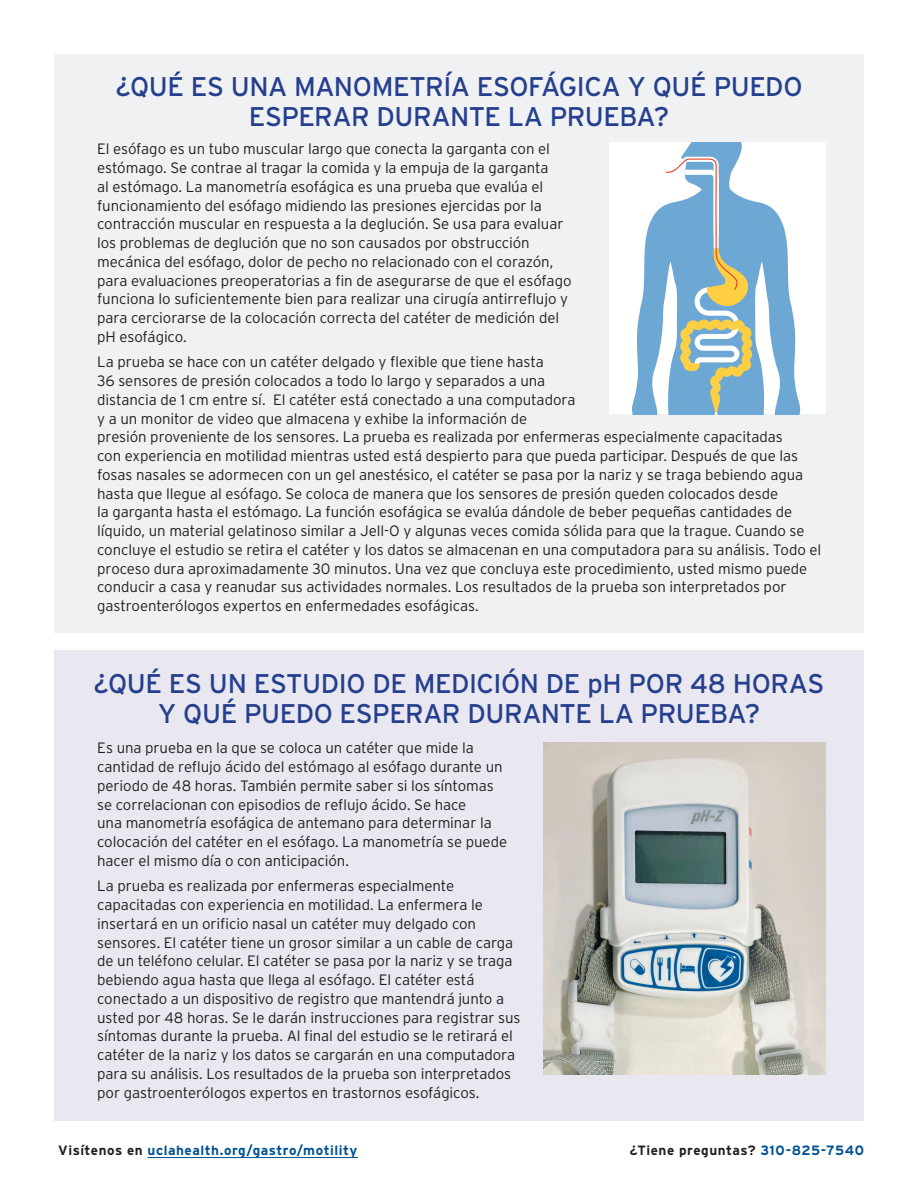
<style>
.page{position:relative;width:918px;height:1188px;background:#fff}
.page>*{position:absolute;margin:0;border:0;box-sizing:border-box;transform-origin:0 0}
.TITLE_SUB_BLACK_CAPS{font:27px/30px "Interstate";letter-spacing:-.015em;color:#253f8e;text-align:center}
.TEXT_1{font:300 15px/18.8px "Interstate";letter-spacing:-.005em;color:#231f20}
.YELLOW_SUB_TITLE{font:700 13.5px "Interstate";letter-spacing:.035em;color:#005294}
.YELLOW_SUB_TITLE-2{font:700 13.5px "Interstate";letter-spacing:.035em;color:#231f20}
.s1{color:#231f20}
.s2{color:#005294}
</style>
<div class="page">
<hr style="left:148px;top:1157px;width:210px;height:1px;background:#005294">
<div style="left:54px;top:650px;width:810px;height:470px;background:#e9e8f0"></div>
<img style="left:543px;top:742px;width:283px;height:333px">
<div style="left:54px;top:54px;width:810px;height:579px;background:#f0f1f2"></div>
<div style="left:609px;top:143px;width:216px;height:271px;background:#fff"></div>
<svg style="left:632px;top:143px;width:168px;height:271px"></svg>
<p class="TITLE_SUB_BLACK_CAPS" style="left:116px;top:71px;width:688px">¿QUÉ ES UNA MANOMETRÍA ESOFÁGICA Y QUÉ PUEDO<br>ESPERAR DURANTE LA PRUEBA?</p>
<p class="TEXT_1" style="left:97px;top:140px;width:476px">El esófago es un tubo muscular largo que conecta la garganta con el estómago. Se contrae al tragar la comida y la empuja de la garganta<br>al estómago. La manometría esofágica es una prueba que evalúa el funcionamiento del esófago midiendo las presiones ejercidas por la contracción muscular en respuesta a la deglución. Se usa para evaluar los problemas de deglución que no son causados por obstrucción mecánica del esófago, dolor de pecho no relacionado con el corazón, para evaluaciones preoperatorias a fin de asegurarse de que el esófago funciona lo suficientemente bien para realizar una cirugía antirreflujo y para cerciorarse de la colocación correcta del catéter de medición del pH esofágico.</p>
<p class="TEXT_1" style="left:97px;top:353px;width:726px">La prueba se hace con un catéter delgado y flexible que tiene hasta<br>36 sensores de presión colocados a todo lo largo y separados a una<br>distancia de 1 cm entre sí. El catéter está conectado a una computadora<br>y a un monitor de video que almacena y exhibe la información de<br>presión proveniente de los sensores. La prueba es realizada por enfermeras especialmente capacitadas<br>con experiencia en motilidad mientras usted está despierto para que pueda participar. Después de que las fosas nasales se adormecen con un gel anestésico, el catéter se pasa por la nariz y se traga bebiendo agua hasta que llegue al esófago. Se coloca de manera que los sensores de presión queden colocados desde<br>la garganta hasta el estómago. La función esofágica se evalúa dándole de beber pequeñas cantidades de líquido, un material gelatinoso similar a Jell-O y algunas veces comida sólida para que la trague. Cuando se concluye el estudio se retira el catéter y los datos se almacenan en una computadora para su análisis. Todo el proceso dura aproximadamente 30 minutos. Una vez que concluya este procedimiento, usted mismo puede conducir a casa y reanudar sus actividades normales. Los resultados de la prueba son interpretados por gastroenterólogos expertos en enfermedades esofágicas.</p>
<p class="TITLE_SUB_BLACK_CAPS" style="left:94px;top:669px;width:732px">¿QUÉ ES UN ESTUDIO DE MEDICIÓN DE pH POR 48 HORAS<br>Y QUÉ PUEDO ESPERAR DURANTE LA PRUEBA?</p>
<p class="TEXT_1" style="left:97px;top:739px;width:411px">Es una prueba en la que se coloca un catéter que mide la cantidad de reflujo ácido del estómago al esófago durante un periodo de 48 horas. También permite saber si los síntomas se correlacionan con episodios de reflujo ácido. Se hace<br>una manometría esofágica de antemano para determinar la colocación del catéter en el esófago. La manometría se puede hacer el mismo día o con anticipación.</p>
<p class="TEXT_1" style="left:97px;top:877px;width:425px">La prueba es realizada por enfermeras especialmente capacitadas con experiencia en motilidad. La enfermera le insertará en un orificio nasal un catéter muy delgado con sensores. El catéter tiene un grosor similar a un cable de carga de un teléfono celular. El catéter se pasa por la nariz y se traga bebiendo agua hasta que llega al esófago. El catéter está conectado a un dispositivo de registro que mantendrá junto a usted por 48 horas. Se le darán instrucciones para registrar sus síntomas durante la prueba. Al final del estudio se le retirará el catéter de la nariz y los datos se cargarán en una computadora para su análisis. Los resultados de la prueba son interpretados por gastroenterólogos expertos en trastornos esofágicos.</p>
<p class="YELLOW_SUB_TITLE" style="left:58px;top:1143px;width:301px"><span class="s1">Visítenos en</span> uclahealth.org/gastro/motility</p>
<p class="YELLOW_SUB_TITLE-2" style="left:630px;top:1143px;width:236px">¿Tiene preguntas? <span class="s2">310-825-7540</span></p>
</div>
